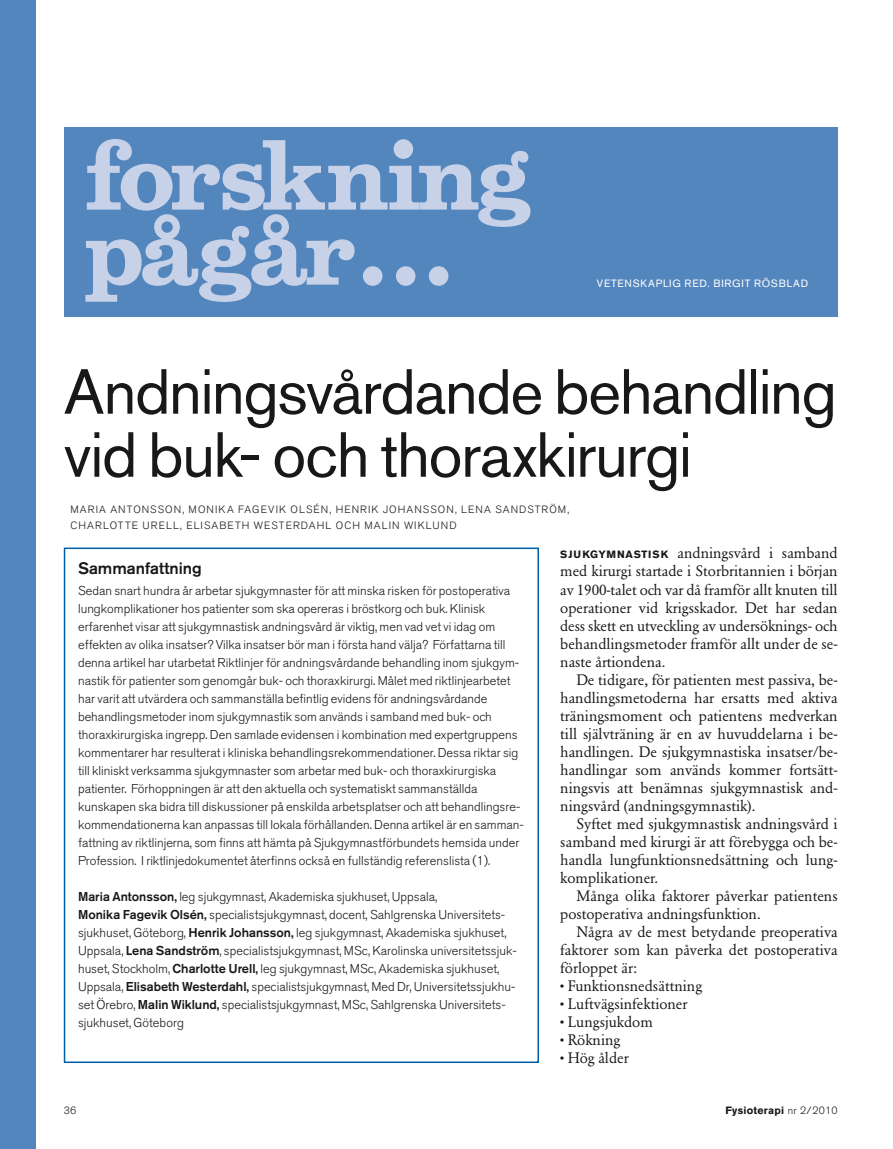
<style>
.page{position:relative;width:893px;height:1149px;background:#fff}
.page>*{position:absolute;margin:0;border:0;box-sizing:border-box;transform-origin:0 0}
.t1{font:700 90px/75px "Belizio";letter-spacing:-.04em;color:#c7d2e8}
.t2{font:63px/63px "Akzidenz Grotesk Std";letter-spacing:-.02em;color:#1a171b}
.t3{font:500 16.5px "Akzidenz Grotesk Std";color:#1a171b}
.t4{font:15px/18px "Garamond Berth BQ";color:#1a171b;text-align:justify}
.t5{font:300 12.75px/18px "Akzidenz Grotesk Std";color:#1a171b}
.t6{font:300 10.5px/16.5px "Akzidenz Grotesk Std";letter-spacing:.105em;color:#1a171b}
.t7{font:10.5px "Akzidenz Grotesk Std";letter-spacing:.075em;color:#fff}
.t8{font:700 10.5px "Akzidenz Grotesk Std";letter-spacing:.025em;color:#1a171b}
.s1{font-family:"Akzidenz Grotesk Std";font-weight:700;font-size:10.5px}
.s2{font-weight:500}
.s3{font-weight:300}
</style>
<div class="page">
<div style="left:64px;top:547px;width:475px;height:515px;border:2px solid #005ea6"></div>
<div style="left:64px;top:128px;width:774px;height:189px;background:#5486be"></div>
<div style="left:0;top:0;width:35px;height:1148px;background:#5486be"></div>
<h1 class="t1" style="left:85px;top:140px;width:449px">forskning pågår…</h1>
<p class="t7" style="left:597px;top:276px;width:213px">Vetenskaplig red. Birgit Rösblad</p>
<h2 class="t2" style="left:64px;top:359px;width:775px">Andningsvårdande behandling vid buk- och thoraxkirurgi</h2>
<p class="t6" style="left:71px;top:501px;width:500px">MARIA ANTONSSON, MONIKA FAGEVIK OLSÉN, HENRIK JOHANSSON, LENA SANDSTRÖM,<br>CHARLOTTE URELL, ELISABETH WESTERDAHL OCH MALIN WIKLUND</p>
<p class="t4" style="left:560px;top:544px;width:279px"><span class="s1">SJUKGYMNAS TIS K</span> andningsvård i samband med kirurgi startade i Storbritannien i början av 1900-talet och var då framför allt knuten till operationer vid krigsskador. Det har sedan dess skett en utveckling av undersöknings- och behandlingsmetoder framför allt under de se&shy;naste årtiondena.</p>
<p class="t4" style="left:560px;top:670px;width:279px;text-indent:16px">De tidigare, för patienten mest passiva, be&shy;handlingsmetoderna har ersatts med aktiva träningsmoment och patientens medverkan till självträning är en av huvuddelarna i be&shy;handlingen. De sjukgymnastiska insatser/be&shy;handlingar som används kommer fortsätt&shy;ningsvis att benämnas sjukgymnastisk and&shy;ningsvård (andningsgymnastik).</p>
<p class="t4" style="left:560px;top:814px;width:279px;text-indent:16px">Syftet med sjukgymnastisk andningsvård i samband med kirurgi är att förebygga och be&shy;handla lungfunktionsnedsättning och lung&shy;komplikationer.</p>
<p class="t4" style="left:560px;top:886px;width:279px;text-indent:16px">Många olika faktorer påverkar patientens postoperativa andningsfunktion.</p>
<p class="t4" style="left:560px;top:922px;width:279px;text-indent:16px">Några av de mest betydande preoperativa faktorer som kan påverka det postoperativa förloppet är:</p>
<p class="t4" style="left:560px;top:976px;width:143px">• Funktionsnedsättning</p>
<p class="t4" style="left:560px;top:994px;width:129px">• Luftvägsinfektioner</p>
<p class="t4" style="left:560px;top:1012px;width:94px">• Lungsjukdom</p>
<p class="t4" style="left:560px;top:1030px;width:62px">• Rökning</p>
<p class="t4" style="left:560px;top:1048px;width:70px">• Hög ålder</p>
<p class="t3" style="left:78px;top:558px;width:125px">Sammanfattning</p>
<p class="t5" style="left:78px;top:581px;width:447px">Sedan snart hundra år arbetar sjukgymnaster för att minska risken för postoperativa lungkomplikationer hos patienter som ska opereras i bröstkorg och buk. Klinisk erfarenhet visar att sjukgymnastisk andningsvård är viktig, men vad vet vi idag om effekten av olika insatser? Vilka insatser bör man i första hand välja? Författarna till denna artikel har utarbetat Riktlinjer för andningsvårdande behandling inom sjukgym&shy;nastik för patienter som genomgår buk- och thoraxkirurgi. Målet med riktlinjearbetet har varit att utvärdera och sammanställa befintlig evidens för andningsvårdande behandlingsmetoder inom sjukgymnastik som används i samband med buk- och thoraxkirurgiska ingrepp. Den samlade evidensen i kombination med expertgruppens kommentarer har resulterat i kliniska behandlingsrekommendationer. Dessa riktar sig till kliniskt verksamma sjukgymnaster som arbetar med buk- och thoraxkirurgiska patienter. Förhoppningen är att den aktuella och systematiskt sammanställda kunskapen ska bidra till diskussioner på enskilda arbetsplatser och att behandlingsre&shy;kommendationerna kan anpassas till lokala förhållanden. Denna artikel är en samman&shy;fattning av riktlinjerna, som finns att hämta på Sjukgymnastförbundets hemsida under Profession. I riktlinjedokumentet återfinns också en fullständig referenslista (1).</p>
<p class="t5" style="left:78px;top:887px;width:440px"><span class="s2">Maria Antonsson,</span> leg sjukgymnast, Akademiska sjukhuset, Uppsala,<br><span class="s2">Monika Fagevik Olsén,</span> specialistsjukgymnast, docent, Sahlgrenska Universitets&shy;sjukhuset, Göteborg, <span class="s2">Henrik Johansson,</span> leg sjukgymnast, Akademiska sjukhuset, Uppsala, <span class="s2">Lena Sandström</span>, specialistsjukgymnast, MSc, Karolinska universitetssjuk&shy;huset, Stockholm, <span class="s2">Charlotte Urell,</span> leg sjukgymnast, MSc, Akademiska sjukhuset, Uppsala, <span class="s2">Elisabeth Westerdahl,</span> specialistsjukgymnast, Med Dr, Universitetssjukhu&shy;set Örebro, <span class="s2">Malin Wiklund,</span> specialistsjukgymnast, MSc, Sahlgrenska Universitets&shy;sjukhuset, Göteborg</p>
<p class="t6" style="left:64px;top:1102px;width:14px">36</p>
<p class="t8" style="left:725px;top:1104px;width:114px">FYSIOTERAPI <span class="s3">nr 2/2010</span></p>
</div>
